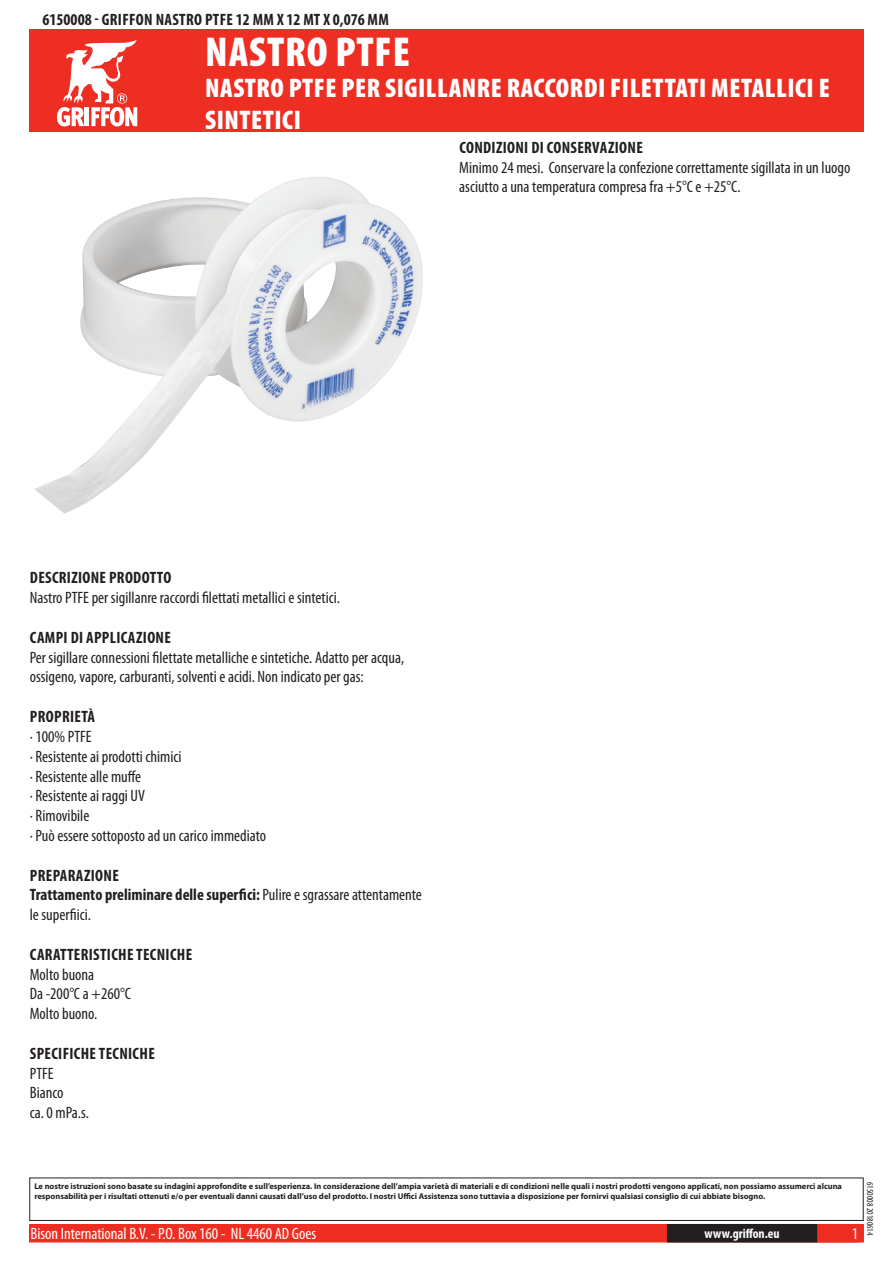
<style>
.page{position:relative;width:893px;height:1263px;background:#fff}
.page>*{position:absolute;margin:0;border:0;box-sizing:border-box;transform-origin:0 0}
.t1{font:900 condensed 42px "Myriad Pro";letter-spacing:.02em;color:#fff}
.t2{font:900 condensed 27px/32.4px "Myriad Pro";letter-spacing:.02em;color:#fff}
.t3{font:condensed 16.5px/19.8px "Myriad Pro";color:#231f20}
.t4{font:700 condensed 16.5px/19.8px "Myriad Pro";letter-spacing:.02em;color:#231f20}
.t5{font:condensed 16.5px "Myriad Pro";color:#fff}
.t6{font:700 condensed 13.5px "Myriad Pro";letter-spacing:.015em;color:#fff}
.t7{font:condensed 9px "Myriad Pro";color:#231f20}
.t8{font:700 8.4px/10.1px "Myriad Pro";color:#231f20}
.s1{font-weight:400}
</style>
<div class="page">
<div style="left:30px;top:1225px;width:833px;height:17px;background:#ee2e22"></div>
<div style="left:29px;top:1224px;width:835px;height:18px;border:2px solid #ee2e22"></div>
<div style="left:816px;top:1224px;width:44px;height:18px;border:2px solid #ee2e22"></div>
<div style="left:668px;top:1225px;width:148px;height:17px;background:#231f20"></div>
<div style="left:667px;top:1224px;width:150px;height:18px;border:2px solid #231f20"></div>
<div style="left:29px;top:1177px;width:835px;height:44px;border:1px solid #231f20"></div>
<div style="left:30px;top:30px;width:834px;height:102px;background:#ee2e22"></div>
<svg style="left:57px;top:39px;width:80px;height:87px"></svg>
<img style="left:34px;top:177px;width:389px;height:337px">
<p class="t4" style="left:43px;top:9px;width:348px">6150008 - GRIFFON NASTRO PTF E 12 MM X 12 MT X 0,076 MM</p>
<h1 class="t1" style="left:205px;top:25px;width:206px">NASTRO PTFE</h1>
<h2 class="t2" style="left:205px;top:71px;width:624px">NASTRO PTFE PER SIGILLANRE RACCORDI FILETTATI METALLICI E<br>SINTETICI</h2>
<p class="t4" style="left:459px;top:137px;width:183px">CONDIZIONI DI CONSERVAZIONE</p>
<p class="t3" style="left:459px;top:157px;width:393px">Minimo 24 mesi. Conservare la confezione correttamente sigillata in un luogo asciutto a una temperatura compresa fra +5°C e +25°C.</p>
<p class="t4" style="left:30px;top:568px;width:143px">DESCRIZIONE PRODOTTO</p>
<p class="t3" style="left:30px;top:588px;width:312px">Nastro PTFE per sigillanre raccordi filettati metallici e sintetici.</p>
<p class="t4" style="left:30px;top:627px;width:141px">CAMPI DI APPLICAZIONE</p>
<p class="t3" style="left:30px;top:647px;width:376px">Per sigillare connessioni filettate metalliche e sintetiche. Adatto per acqua, ossigeno, vapore, carburanti, solventi e acidi. Non indicato per gas:</p>
<p class="t4" style="left:30px;top:706px;width:67px">PROPRIETÀ</p>
<p class="t3" style="left:30px;top:726px;width:238px">· 100% PTFE<br>· Resistente ai prodotti chimici<br>· Resistente alle muffe<br>· Resistente ai raggi UV<br>· Rimovibile<br>· Può essere sottoposto ad un carico immediato</p>
<p class="t4" style="left:30px;top:865px;width:394px">PREPARAZIONE<br>TRATTAMENTO PRELIMINARE DELLE SUPERFICI: <span class="s1">Pulire e sgrassare attentamente le superfiici.</span></p>
<p class="t4" style="left:30px;top:944px;width:162px">CARATTERISTICHE TECNICHE</p>
<p class="t3" style="left:30px;top:964px;width:103px">Molto buona<br>Da -200°C a +260°C<br>Molto buono.</p>
<p class="t4" style="left:30px;top:1043px;width:8px">SPEC</p>
<p class="t4" style="left:58px;top:1043px;width:97px">IFICHE TECNICHE</p>
<p class="t3" style="left:30px;top:1063px;width:61px">PTFE<br>Bianco<br>ca. 0 mPa.s.</p>
<p class="t8" style="left:34px;top:1181px;width:809px">Le nostre istruzioni sono basate su indagini approfondite e sull’esperienza. In considerazione dell’ampia varietà di materiali e di condizioni nelle quali i nostri prodotti vengono applicati, non possiamo assumerci alcuna responsabilità per i risultati ottenuti e/o per eventuali danni causati dall’uso del prodotto. I nostri Uffici Assistenza sono tuttavia a disposizione per fornirvi qualsiasi consiglio di cui abbiate bisogno.</p>
<p class="t5" style="left:31px;top:1224px;width:287px">Bison International B.V. - P.O. Box 160 - NL 4460 AD Goes</p>
<p class="t6" style="left:704px;top:1225px;width:77px">WWW.GRIFFON.EU</p>
<p class="t5" style="left:852px;top:1224px;width:8px">1</p>
<p class="t7" style="left:875px;top:1182px;width:55px;rotate:90deg">6150008 20180614</p>
</div>
